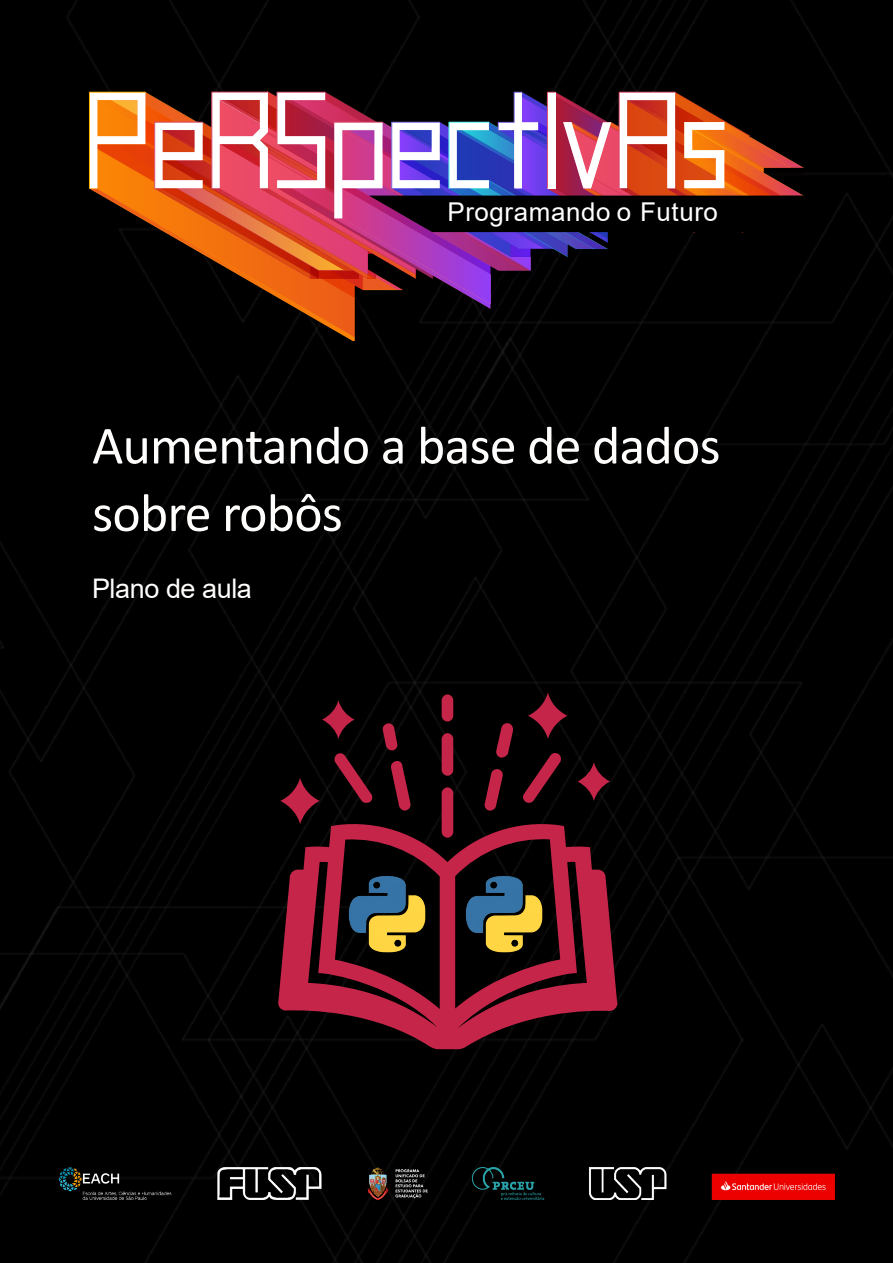
<style>
.page{position:relative;width:893px;height:1263px;background:#000}
.page>*{position:absolute;margin:0;border:0;box-sizing:border-box;transform-origin:0 0}
.t1{font:54px/67.5px "Calibri";letter-spacing:-.015em;color:#fffefd}
.t2{font:27px "Arial";letter-spacing:-.015em;color:#fffefd}
.t3{font:25.95px "Arial";letter-spacing:.025em;color:#fff}
</style>
<div class="page">
<img style="left:89px;top:92px;width:322px;height:248px">
<svg style="left:89px;top:92px;width:57px;height:96px"></svg>
<svg style="left:154px;top:92px;width:650px;height:216px;background:#773f4a"></svg>
<img style="left:58px;top:1167px;width:777px;height:32px">
<svg style="left:528px;top:692px;width:39px;height:47px"></svg>
<svg style="left:280px;top:778px;width:40px;height:46px"></svg>
<svg style="left:322px;top:700px;width:33px;height:39px"></svg>
<svg style="left:578px;top:762px;width:32px;height:39px"></svg>
<div style="left:442px;top:787px;width:11px;height:51px;background:#c52549;border-radius:6px"></div>
<div style="left:442px;top:733px;width:11px;height:43px;background:#c52549;border-radius:6px"></div>
<div style="left:442px;top:694px;width:11px;height:27px;background:#c52549;border-radius:6px"></div>
<svg style="left:484px;top:768px;width:19px;height:36px"></svg>
<svg style="left:496px;top:723px;width:17px;height:35px"></svg>
<svg style="left:523px;top:752px;width:39px;height:51px;background:#400c17"></svg>
<svg style="left:390px;top:760px;width:21px;height:44px"></svg>
<svg style="left:382px;top:723px;width:16px;height:27px"></svg>
<svg style="left:334px;top:752px;width:39px;height:51px;background:#410d18"></svg>
<svg style="left:278px;top:1008px;width:340px;height:41px;background:#490e1c"></svg>
<img style="left:531px;top:804px;width:117px;height:204px">
<img style="left:242px;top:804px;width:289px;height:204px">
<p class="t3" style="left:447px;top:202px;width:272px">Programando o Futuro</p>
<p class="t1" style="left:92px;top:416px;width:630px">Aumentando a base de dados sobre robôs</p>
<p class="t2" style="left:92px;top:579px;width:161px">Plano de aula</p>
</div>
